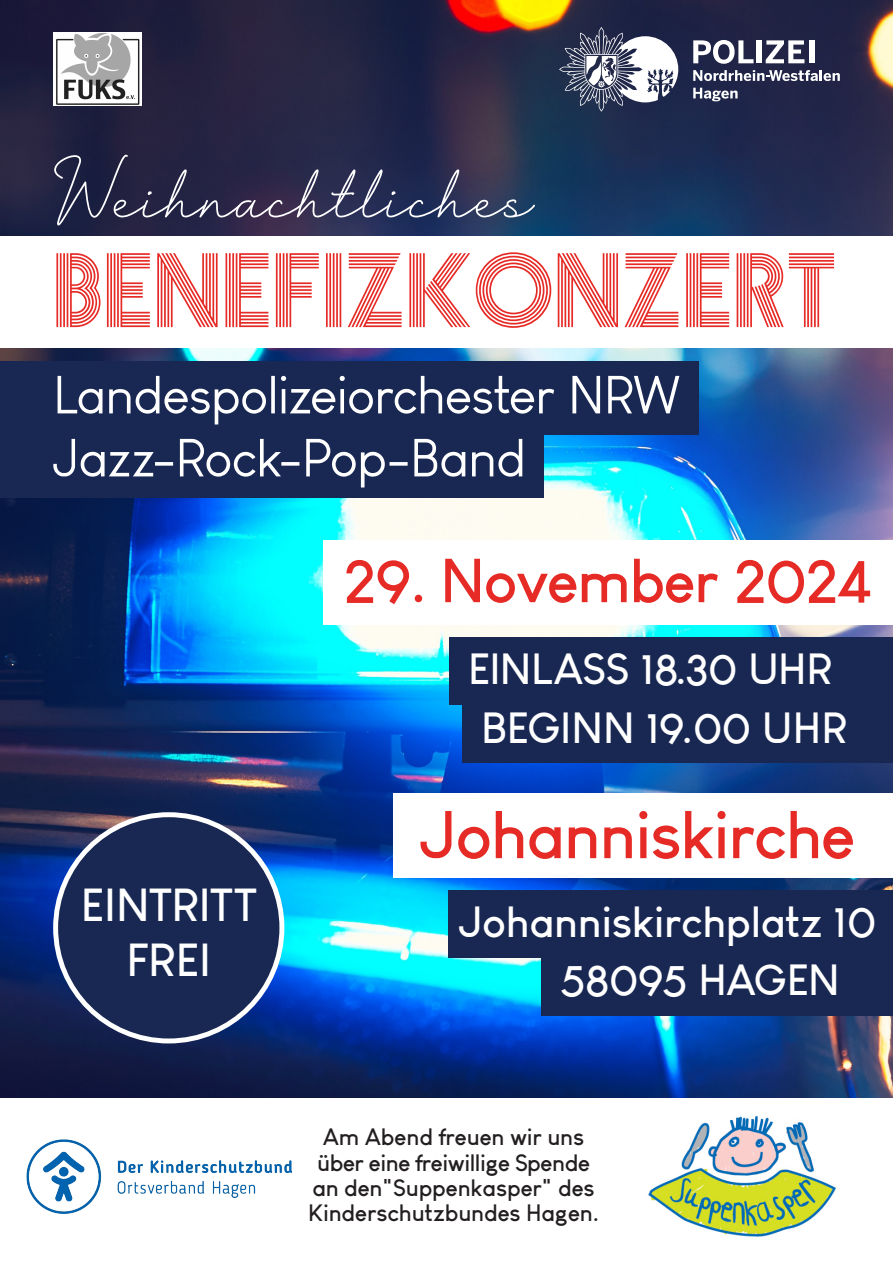
<style>
.page{position:relative;width:893px;height:1263px;background:#fff}
.page>*{position:absolute;margin:0;border:0;box-sizing:border-box;transform-origin:0 0}
.t1{font:94.5px "Prisma";letter-spacing:.02em;color:#e62b26}
.t2{font:700 66px "Louis George Cafe";letter-spacing:-.025em;color:#e62b26}
.t3{font:61.28px "Harshita";color:#fff}
.t4{font:700 60.75px "Louis George Cafe";letter-spacing:-.025em;color:#e62b26}
.t5{font:52.5px/63px "Louis George Cafe";letter-spacing:-.02em;color:#fff}
.t6{font:700 45.38px/54.4px "Louis George Cafe";letter-spacing:-.005em;color:#fff;text-align:center}
.t7{font:700 42.75px/58.5px "Louis George Cafe";letter-spacing:-.01em;color:#fff;text-align:center}
.t8{font:700 23.25px/25.1px "Louis George Cafe";letter-spacing:-.01em;color:#231f20;text-align:center}
</style>
<div class="page">
<img style="left:0;top:0;width:893px;height:1098px">
<div style="left:0;top:362px;width:698px;height:73px;background:#192852"></div>
<div style="left:0;top:425px;width:543px;height:73px;background:#192852"></div>
<div style="left:0;top:236px;width:893px;height:111px;background:#fff"></div>
<div style="left:324px;top:540px;width:569px;height:85px;background:#fff"></div>
<div style="left:449px;top:637px;width:444px;height:68px;background:#192852"></div>
<div style="left:462px;top:695px;width:431px;height:68px;background:#192852"></div>
<div style="left:393px;top:793px;width:500px;height:84px;background:#fff"></div>
<div style="left:448px;top:890px;width:445px;height:68px;background:#192852"></div>
<div style="left:541px;top:948px;width:352px;height:68px;background:#192852"></div>
<svg style="left:693px;top:40px;width:60px;height:24px"></svg>
<div style="left:756px;top:40px;width:5px;height:23px;background:#fff"></div>
<svg style="left:766px;top:40px;width:38px;height:23px"></svg>
<div style="left:810px;top:40px;width:5px;height:23px;background:#fff"></div>
<svg style="left:693px;top:70px;width:147px;height:11px"></svg>
<svg style="left:693px;top:88px;width:45px;height:13px"></svg>
<svg style="left:559px;top:27px;width:119px;height:85px"></svg>
<div style="left:56px;top:815px;width:226px;height:226px;background:#192852;border-radius:50%"></div>
<div style="left:53px;top:812px;width:231px;height:231px;border:5px solid #fff;border-radius:50%"></div>
<img style="left:53px;top:33px;width:88px;height:73px">
<img style="left:648px;top:1116px;width:188px;height:121px">
<img style="left:26px;top:1139px;width:267px;height:75px">
<h3 class="t3" style="left:54px;top:160px;width:481px">Weihnachtliches</h3>
<h1 class="t1" style="left:50px;top:220px;width:785px">BENEFIZKONZERT</h1>
<h3 class="t5" style="left:53px;top:363px;width:629px">Landespolizeiorchester NRW<br>Jazz-Rock-Pop-Band</h3>
<h3 class="t4" style="left:343px;top:542px;width:531px">29. November 2024</h3>
<h3 class="t7" style="left:468px;top:639px;width:380px">EINLASS 18.30 UHR<br>BEGINN 19.00 UHR</h3>
<h3 class="t6" style="left:81px;top:877px;width:177px">EINTRITT<br>FREI</h3>
<h2 class="t2" style="left:420px;top:793px;width:437px">Johanniskirche</h2>
<h3 class="t7" style="left:560px;top:892px;width:318px;text-align:left;text-indent:-101px">Johanniskirchplatz 10<br>58095 HAGEN</h3>
<p class="t8" style="left:308px;top:1124px;width:292px">Am Abend freuen wir uns über eine freiwillige Spende an den"Suppenkasper" des<br>Kinderschutzbundes Hagen.</p>
</div>
